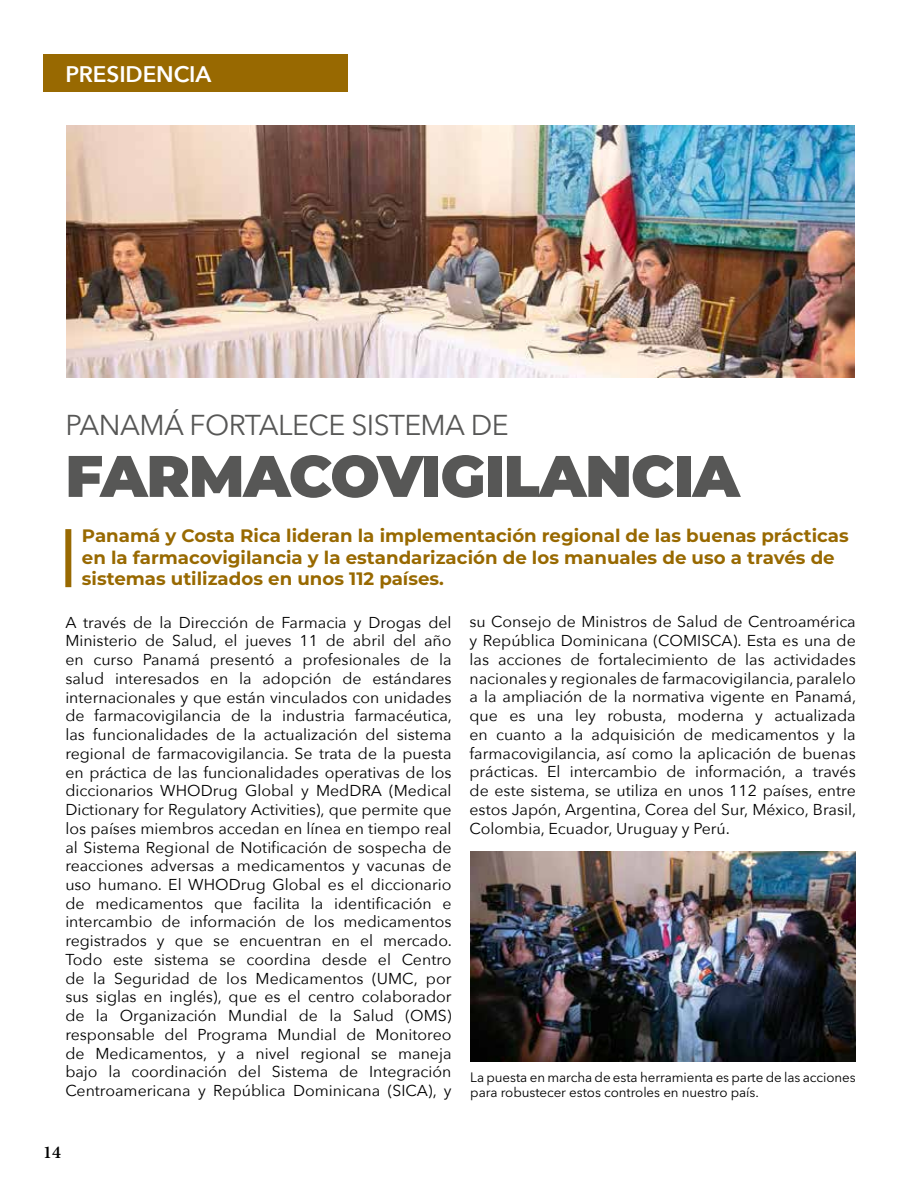
<style>
.page{position:relative;width:918px;height:1188px;background:#fff}
.page>*{position:absolute;margin:0;border:0;box-sizing:border-box;transform-origin:0 0}
.t1{font:900 58.5px "Montserrat";letter-spacing:-.02em;color:#575756}
.t2{font:28.5px "Avenir Next LT Pro";letter-spacing:-.02em;color:#575756}
.t3{font:600 22.5px "Avenir Next";letter-spacing:-.005em;color:#fff}
.t4{font:700 18px/21.6px "Montserrat";color:#986901}
.t5{font:600 18px "Minion Pro";color:#000}
.t6{font:15.75px/18.8px "Avenir Next";color:#000;text-align:justify}
.t7{font:13.5px/15px "Avenir Next LT Pro";letter-spacing:-.005em;color:#000}
</style>
<div class="page">
<div style="left:43px;top:54px;width:305px;height:38px;background:#986901"></div>
<img style="left:67px;top:126px;width:787px;height:251px">
<div style="left:65px;top:529px;width:6px;height:58px;background:#986901"></div>
<img style="left:470px;top:851px;width:386px;height:211px">
<h3 class="t3" style="left:65px;top:55px;width:148px">PRESIDENCIA</h3>
<h2 class="t2" style="left:65px;top:408px;width:445px">PANAMÁ FORTALECE SISTEMA DE</h2>
<h1 class="t1" style="left:65px;top:432px;width:676px">FARMACOVIGILANCIA</h1>
<p class="t4" style="left:82px;top:524px;width:768px">Panamá y Costa Rica lideran la implementación regional de las buenas prácticas en la farmacovigilancia y la estandarización de los manuales de uso a través de sistemas utilizados en unos 112 países.</p>
<p class="t6" style="left:65px;top:612px;width:388px">A través de la Dirección de Farmacia y Drogas del Ministerio de Salud, el jueves 11 de abril del año en curso Panamá presentó a profesionales de la salud interesados en la adopción de estándares internacionales y que están vinculados con unidades de farmacovigilancia de la industria farmacéutica, las funcionalidades de la actualización del sistema regional de farmacovigilancia. Se trata de la puesta en práctica de las funcionalidades operativas de los diccionarios WHODrug Global y MedDRA (Medical Dictionary for Regulatory Activities), que permite que los países miembros accedan en línea en tiempo real al Sistema Regional de Notificación de sospecha de reacciones adversas a medicamentos y vacunas de uso humano. El WHODrug Global es el diccionario de medicamentos que facilita la identificación e intercambio de información de los medicamentos registrados y que se encuentran en el mercado.<br>Todo este sistema se coordina desde el Centro de la Seguridad de los Medicamentos (UMC, por sus siglas en inglés), que es el centro colaborador de la Organización Mundial de la Salud (OMS) responsable del Programa Mundial de Monitoreo de Medicamentos, y a nivel regional se maneja bajo la coordinación del Sistema de Integración Centroamericana y República Dominicana (SICA), y</p>
<p class="t6" style="left:470px;top:612px;width:388px">su Consejo de Ministros de Salud de Centroamérica y República Dominicana (COMISCA). Esta es una de las acciones de fortalecimiento de las actividades nacionales y regionales de farmacovigilancia, paralelo a la ampliación de la normativa vigente en Panamá, que es una ley robusta, moderna y actualizada en cuanto a la adquisición de medicamentos y la farmacovigilancia, así como la aplicación de buenas prácticas. El intercambio de información, a través de este sistema, se utiliza en unos 112 países, entre estos Japón, Argentina, Corea del Sur, México, Brasil, Colombia, Ecuador, Uruguay y Perú.</p>
<p class="t7" style="left:470px;top:1069px;width:387px">La puesta en marcha de esta herramienta es parte de las acciones para robustecer estos controles en nuestro país.</p>
<p class="t5" style="left:43px;top:1140px;width:19px">14</p>
</div>
